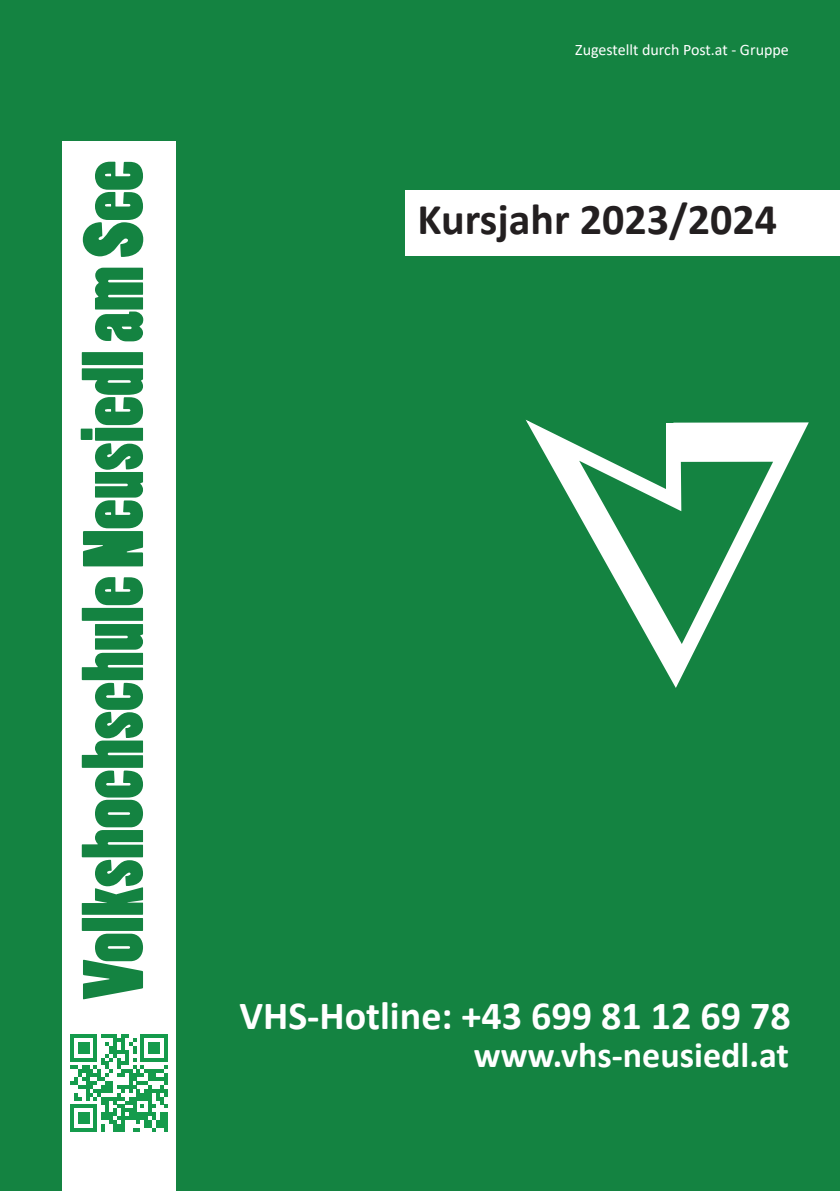
<style>
.page{position:relative;width:840px;height:1191px;background:#fff}
.page>*{position:absolute;margin:0;border:0;box-sizing:border-box;transform-origin:0 0}
.t1{font:80px "Poplar Std";color:#148341}
.t2{font:700 44px "Calibri";color:#231f20}
.t3{font:700 40px "Calibri";color:#fff}
.t4{font:700 36px "Calibri";color:#fff}
.t5{font:16px "Calibri";color:#fff}
</style>
<div class="page">
<div style="left:0;top:0;width:839px;height:1191px;background:#148341"></div>
<div style="left:62px;top:141px;width:113px;height:1050px;background:#fff"></div>
<div style="left:405px;top:190px;width:434px;height:65px;background:#fff"></div>
<svg style="left:525px;top:419px;width:284px;height:269px"></svg>
<div style="left:666px;top:423px;width:86px;height:83px;background:#fff"></div>
<svg style="left:579px;top:461px;width:193px;height:183px"></svg>
<svg style="left:70px;top:1034px;width:98px;height:97px"></svg>
<h1 class="t1" style="left:69px;top:999px;width:840px;rotate:-90deg">Volkshochschule Neusiedl am See</h1>
<p class="t5" style="left:575px;top:38px;width:215px">Zugestellt durch Post.at - Gruppe</p>
<h2 class="t2" style="left:417px;top:188px;width:361px">Kursjahr 2023/2024</h2>
<h3 class="t3" style="left:239px;top:987px;width:552px">VHS-Hotline: +43 699 81 12 69 78</h3>
<h3 class="t4" style="left:473px;top:1029px;width:316px">www.vhs-neusiedl.at</h3>
</div>
